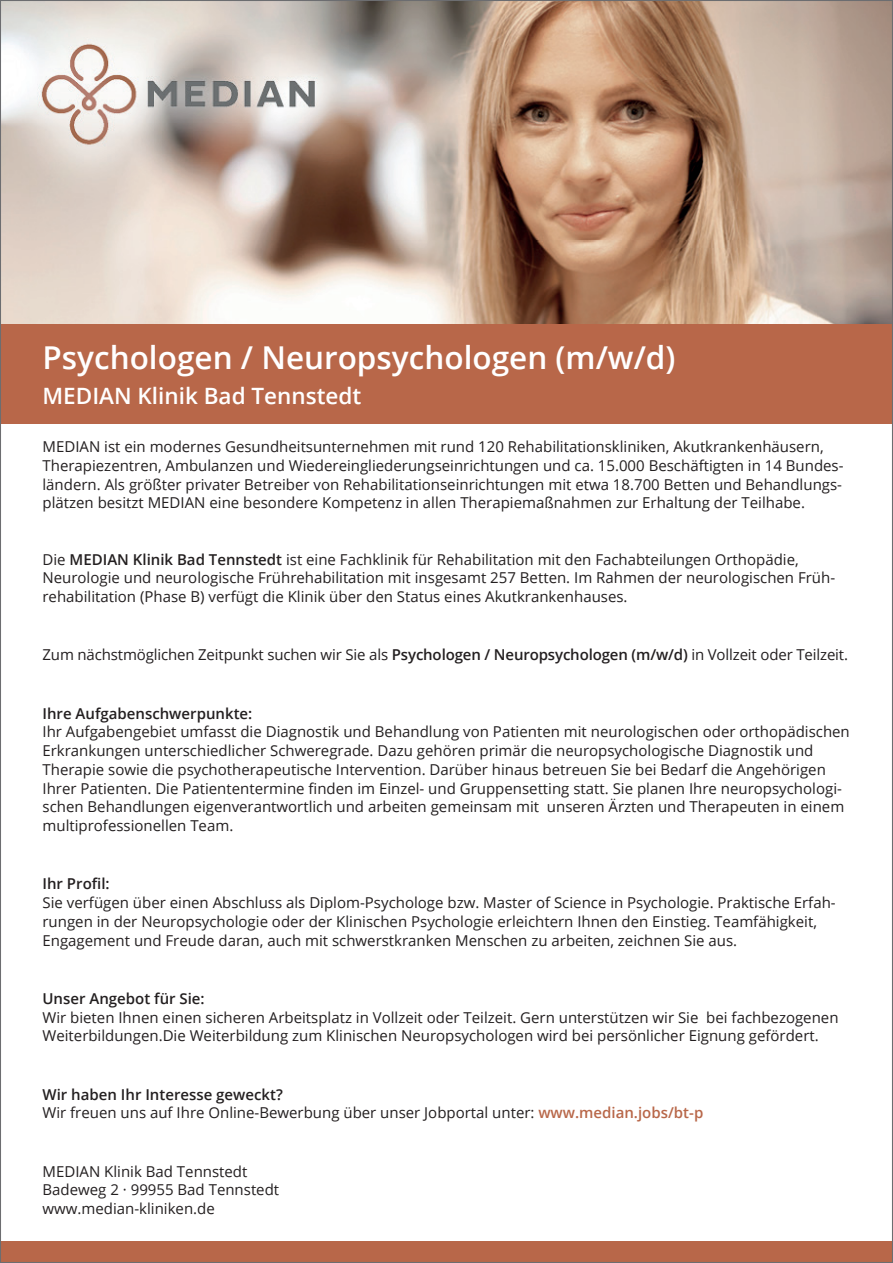
<style>
.page{position:relative;width:893px;height:1263px;background:#fff}
.page>*{position:absolute;margin:0;border:0;box-sizing:border-box;transform-origin:0 0}
.t1{font:600 31.5px "Open Sans";color:#fff}
.t2{font:600 22.5px "Open Sans";color:#fff}
.t3{font:15px/18.8px "Open Sans";color:#231f20}
.t4{font:600 15px "Open Sans";color:#231f20}
.s1{font-weight:600}
.s2{font-weight:600;color:#b86749}
</style>
<div class="page">
<div style="left:0;top:1242px;width:893px;height:21px;background:#b86749"></div>
<img style="left:2px;top:2px;width:889px;height:322px">
<div style="left:1px;top:324px;width:892px;height:100px;background:#b86749"></div>
<h1 class="t1" style="left:43px;top:336px;width:635px">Psychologen / Neuropsychologen (m/w/d)</h1>
<h2 class="t2" style="left:43px;top:380px;width:320px">MEDIAN Klinik Bad Tennstedt</h2>
<p class="t3" style="left:43px;top:437px;width:803px">MEDIAN ist ein modernes Gesundheitsunternehmen mit rund 120 Rehabilitationskliniken, Akutkrankenhäusern, Therapiezentren, Ambulanzen und Wiedereingliederungseinrichtungen und ca. 15.000 Beschäftigten in 14 Bundes&shy;ländern. Als größter privater Betreiber von Rehabilitationseinrichtungen mit etwa 18.700 Betten und Behandlungs&shy;plätzen besitzt MEDIAN eine besondere Kompetenz in allen Therapiemaßnahmen zur Erhaltung der Teilhabe.</p>
<p class="t3" style="left:43px;top:549px;width:794px">Die <span class="s1">MEDIAN Klinik Bad Tennstedt</span> ist eine Fachklinik für Rehabilitation mit den Fachabteilungen Orthopädie,<br>Neurologie und neurologische Frührehabilitation mit insgesamt 257 Betten. Im Rahmen der neurologischen Früh&shy;rehabilitation (Phase B) verfügt die Klinik über den Status eines Akutkrankenhauses.</p>
<p class="t3" style="left:43px;top:645px;width:807px">Zum nächstmöglichen Zeitpunkt suchen wir Sie als <span class="s1">Psychologen / Neuropsychologen (m/w/d)</span> in Vollzeit oder Teilzeit.</p>
<p class="t4" style="left:43px;top:703px;width:211px">Ihre Aufgabenschwerpunkte:</p>
<p class="t3" style="left:43px;top:722px;width:809px">Ihr Aufgabengebiet umfasst die Diagnostik und Behandlung von Patienten mit neurologischen oder orthopädischen Erkrankungen unterschiedlicher Schweregrade. Dazu gehören primär die neuropsychologische Diagnostik und Therapie sowie die psychotherapeutische Intervention. Darüber hinaus betreuen Sie bei Bedarf die Angehörigen Ihrer Patienten. Die Patiententermine finden im Einzel- und Gruppensetting statt. Sie planen Ihre neuropsychologi&shy;schen Behandlungen eigenverantwortlich und arbeiten gemeinsam mit unseren Ärzten und Therapeuten in einem multiprofessionellen Team.</p>
<p class="t4" style="left:43px;top:873px;width:69px">Ihr Profil:</p>
<p class="t3" style="left:43px;top:893px;width:795px">Sie verfügen über einen Abschluss als Diplom-Psychologe bzw. Master of Science in Psychologie. Praktische Erfah&shy;rungen in der Neuropsychologie oder der Klinischen Psychologie erleichtern Ihnen den Einstieg. Teamfähigkeit,<br>Engagement und Freude daran, auch mit schwerstkranken Menschen zu arbeiten, zeichnen Sie aus.</p>
<p class="t4" style="left:43px;top:988px;width:164px">Unser Angebot für Sie:</p>
<p class="t3" style="left:43px;top:1007px;width:797px">Wir bieten Ihnen einen sicheren Arbeitsplatz in Vollzeit oder Teilzeit. Gern unterstützen wir Sie bei fachbezogenen<br>Weiterbildungen.Die Weiterbildung zum Klinischen Neuropsychologen wird bei persönlicher Eignung gefördert.</p>
<p class="t3" style="left:43px;top:1084px;width:662px"><span class="s1">Wir haben Ihr Interesse geweckt?<br></span>Wir freuen uns auf Ihre Online-Bewerbung über unser Jobportal unter: <span class="s2">www.median.jobs/bt-p</span></p>
<p class="t3" style="left:43px;top:1161px;width:238px">MEDIAN Klinik Bad Tennstedt<br>Badeweg 2 · 99955 Bad Tennstedt www.median-kliniken.de</p>
</div>
